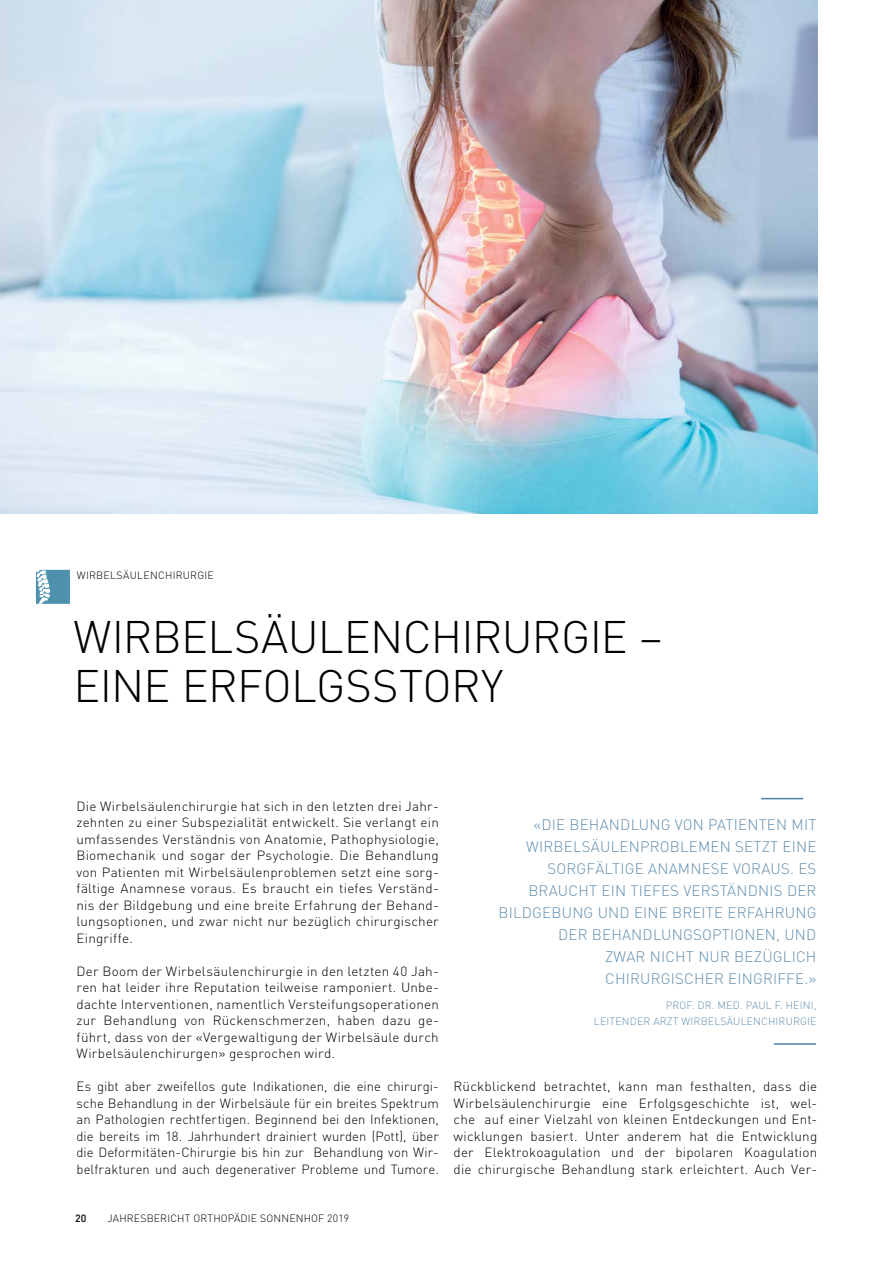
<style>
.page{position:relative;width:893px;height:1263px;background:#fff}
.page>*{position:absolute;margin:0;border:0;box-sizing:border-box;transform-origin:0 0}
.t1{font:300 45px "DIN";letter-spacing:-.015em;color:#000}
.t2{font:300 15px "DIN";letter-spacing:.015em;color:#628eaf}
.t3{font:300 13.2px/16.5px "DIN";letter-spacing:.015em;color:#000;text-align:justify}
.t4{font:300 10.5px "DIN";letter-spacing:.015em;color:#000}
.t5{font:300 10.5px "DIN";letter-spacing:.015em;color:#628eaf}
.t6{font:500 10.5px "DIN";color:#000}
</style>
<div class="page">
<img style="left:0;top:0;width:817px;height:513px">
<svg style="left:36px;top:570px;width:34px;height:34px"></svg>
<hr style="left:761px;top:798px;width:42px;height:1px;background:#4a81a6">
<hr style="left:774px;top:1043px;width:42px;height:2px;background:#4a81a6">
<p class="t4" style="left:77px;top:569px;width:17px">Wirbels</p>
<p class="t4" style="left:123px;top:569px;width:14px">äule</p>
<p class="t4" style="left:150px;top:569px;width:15px">n-chirurgie</p>
<h1 class="t1" style="left:73px;top:609px;width:63px">Wirbels</h1>
<h1 class="t1" style="left:261px;top:609px;width:53px">äule</h1>
<h1 class="t1" style="left:370px;top:609px;width:58px">nchirurgie</h1>
<h1 class="t1" style="left:73px;top:658px;width:245px">eine Erfolgsst</h1>
<h1 class="t1" style="left:423px;top:658px;width:53px">ory</h1>
<h1 class="t1" style="left:639px;top:609px;width:25px">–</h1>
<p class="t3" style="left:77px;top:797px;width:364px">Die Wirbelsäulenchirurgie hat sich in den letzten drei Jahr&shy;zehnten zu einer Subspezialität entwickelt. Sie verlangt ein umfassendes Verständnis von Anatomie, Pathophysiologie, Biomechanik und sogar der Psychologie. Die Behandlung von Patienten mit Wirbelsäulenproblemen setzt eine sorg&shy;fältige Anamnese voraus. Es braucht ein tiefes Verständ&shy;nis der Bildgebung und eine breite Erfahrung der Behand&shy;lungsoptionen, und zwar nicht nur bezüglich chirurgischer Eingriffe.</p>
<p class="t3" style="left:77px;top:962px;width:364px">Der Boom der Wirbelsäulenchirurgie in den letzten 40 Jah&shy;ren hat leider ihre Reputation teilweise ramponiert. Unbe&shy;dachte Interventionen, namentlich Versteifungsoperationen zur Behandlung von Rückenschmerzen, haben dazu ge&shy;führt, dass von der «Vergewaltigung der Wirbelsäule durch Wirbelsäulenchirurgen» gesprochen wird.</p>
<p class="t3" style="left:77px;top:1078px;width:364px">Es gibt aber zweifellos gute Indikationen, die eine chirurgi&shy;sche Behandlung in der Wirbelsäule für ein breites Spektrum an Pathologien rechtfertigen. Beginnend bei den Infektionen, die bereits im 18. Jahrhundert drainiert wurden (Pott), über die Deformitäten-Chirurgie bis hin zur Behandlung von Wir&shy;belfrakturen und auch degenerativer Probleme und Tumore.</p>
<p class="t3" style="left:454px;top:1078px;width:365px">Rückblickend betrachtet, kann man festhalten, dass die Wirbelsäulenchirurgie eine Erfolgsgeschichte ist, wel&shy;che auf einer Vielzahl von kleinen Entdeckungen und Ent&shy;wicklungen basiert. Unter anderem hat die Entwicklung der Elektrokoagulation und der bipolaren Koagulation die chirurgische Behandlung stark erleichtert. Auch Ver-</p>
<p class="t2" style="left:533px;top:816px;width:17px">«Die</p>
<p class="t2" style="left:569px;top:816px;width:21px">Beha</p>
<p class="t2" style="left:609px;top:816px;width:117px">ndlung von Patie</p>
<p class="t2" style="left:747px;top:816px;width:53px">nten mit</p>
<p class="t2" style="left:526px;top:837px;width:23px">Wirbels</p>
<p class="t2" style="left:591px;top:837px;width:19px">äule</p>
<p class="t2" style="left:629px;top:837px;width:52px">nprobleme</p>
<p class="t2" style="left:720px;top:837px;width:25px">n setzt</p>
<p class="t2" style="left:783px;top:837px;width:33px">eine</p>
<p class="t2" style="left:547px;top:859px;width:66px">sorg fältige</p>
<p class="t2" style="left:648px;top:859px;width:63px">Anam nese</p>
<p class="t2" style="left:733px;top:859px;width:29px">voraus</p>
<p class="t2" style="left:790px;top:859px;width:26px">. Es</p>
<p class="t2" style="left:528px;top:881px;width:11px">braucht</p>
<p class="t2" style="left:601px;top:881px;width:100px">ei n tiefes Verst</p>
<p class="t2" style="left:727px;top:881px;width:80px">ändnis der</p>
<p class="t2" style="left:498px;top:903px;width:45px">Bildgebu</p>
<p class="t2" style="left:572px;top:903px;width:109px">ng und eine breite</p>
<p class="t2" style="left:727px;top:903px;width:38px">Erfahru</p>
<p class="t2" style="left:795px;top:903px;width:20px">ng</p>
<p class="t2" style="left:558px;top:925px;width:55px">der Beha</p>
<p class="t2" style="left:631px;top:925px;width:187px">ndlungsoptionen, und</p>
<p class="t2" style="left:605px;top:947px;width:11px">zwar</p>
<p class="t2" style="left:650px;top:947px;width:21px">nicht</p>
<p class="t2" style="left:698px;top:947px;width:46px">nur bezüglich</p>
<p class="t2" style="left:605px;top:969px;width:10px">chirurgischer</p>
<p class="t2" style="left:728px;top:969px;width:90px">EIngri ffe.»</p>
<p class="t5" style="left:666px;top:999px;width:94px">Prof. DR. MED. Paul</p>
<p class="t5" style="left:775px;top:999px;width:43px">F. heini,</p>
<p class="t5" style="left:594px;top:1015px;width:13px">Leite</p>
<p class="t5" style="left:622px;top:1015px;width:45px">nder Arzt</p>
<p class="t5" style="left:682px;top:1015px;width:16px">Wirbels</p>
<p class="t5" style="left:727px;top:1015px;width:14px">äule</p>
<p class="t5" style="left:753px;top:1015px;width:15px">nchirurgie</p>
<p class="t6" style="left:75px;top:1212px;width:13px">20</p>
<p class="t4" style="left:108px;top:1212px;width:13px">Jahresbericht</p>
<p class="t4" style="left:193px;top:1212px;width:14px">orth</p>
<p class="t4" style="left:221px;top:1212px;width:130px">opädie sonnenhof 2019</p>
</div>
